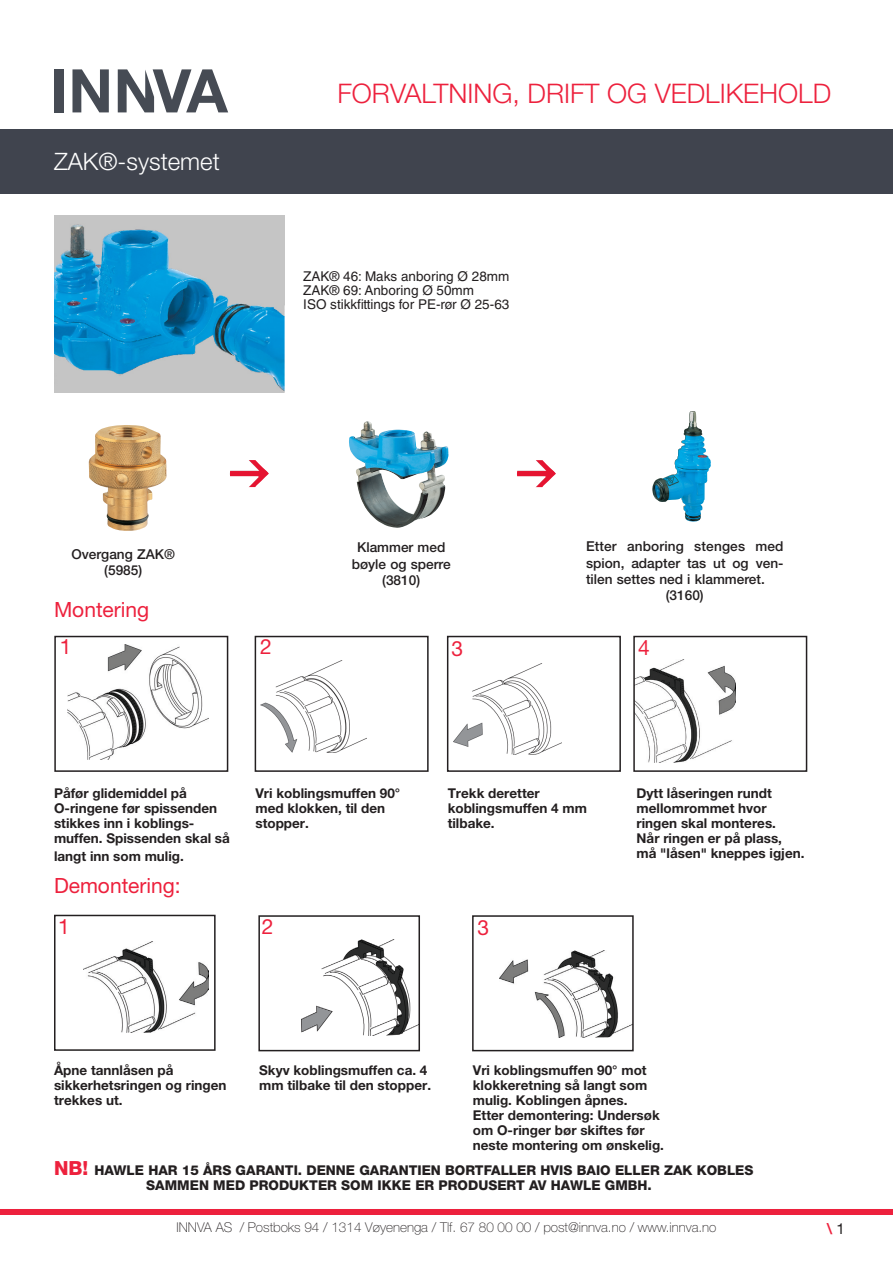
<style>
.page{position:relative;width:893px;height:1263px;background:#fff}
.page>*{position:absolute;margin:0;border:0;box-sizing:border-box;transform-origin:0 0}
.t1{font:300 27px "Helvetica Neue LT Pro";color:#ed213d}
.t2{font:300 24px "Helvetica Neue LT Pro";color:#fff}
.t3{font:21px "Helvetica Neue LT Pro";color:#ed213d}
.t4{font:700 15px "Helvetica Neue LT Pro";color:#ed213d}
.t5{font:500 13.65px/16.4px "Helvetica Neue LT Pro";color:#231f20;text-align:center}
.t6{font:700 13.5px/15px "Helvetica Neue LT Pro";color:#231f20}
.Overskrift_2{font:800 13.5px/15px "Helvetica Neue LT Pro";color:#231f20}
.Tabell__Overskrift{font:13.5px "Helvetica LT Std";color:#231f20}
.t7{font:100 13.5px "Helvetica Neue LT Pro";color:#231f20}
.s1{font-size:19.5px;color:#ed213d}
.s2{font-weight:400;color:#231f20}
</style>
<div class="page">
<svg style="left:72px;top:69px;width:37px;height:43px"></svg>
<div style="left:54px;top:69px;width:9px;height:43px;background:#464b54"></div>
<svg style="left:118px;top:69px;width:110px;height:43px"></svg>
<div style="left:1px;top:129px;width:892px;height:64px;background:#40444e"></div>
<div style="left:0;top:1209px;width:893px;height:6px;background:#ed213d"></div>
<img style="left:54px;top:216px;width:231px;height:176px">
<img style="left:89px;top:425px;width:77px;height:106px">
<img style="left:349px;top:421px;width:99px;height:107px">
<img style="left:229px;top:460px;width:40px;height:27px">
<img style="left:517px;top:460px;width:39px;height:27px">
<img style="left:652px;top:411px;width:50px;height:111px">
<img style="left:67px;top:644px;width:142px;height:115px">
<div style="left:54px;top:636px;width:174px;height:136px;border:2px solid #231f20"></div>
<img style="left:454px;top:663px;width:108px;height:92px">
<div style="left:447px;top:636px;width:174px;height:136px;border:2px solid #231f20"></div>
<img style="left:636px;top:659px;width:100px;height:104px">
<div style="left:633px;top:636px;width:174px;height:136px;border:2px solid #231f20"></div>
<img style="left:261px;top:660px;width:106px;height:92px">
<div style="left:255px;top:636px;width:174px;height:136px;border:2px solid #231f20"></div>
<img style="left:83px;top:941px;width:125px;height:91px">
<div style="left:54px;top:915px;width:162px;height:136px;border:2px solid #231f20"></div>
<img style="left:301px;top:940px;width:116px;height:95px">
<div style="left:258px;top:915px;width:162px;height:136px;border:2px solid #231f20"></div>
<img style="left:500px;top:950px;width:131px;height:87px">
<div style="left:472px;top:915px;width:162px;height:136px;border:2px solid #231f20"></div>
<p class="t2" style="left:54px;top:147px;width:167px">ZAK®-systemet</p>
<p class="t1" style="left:337px;top:77px;width:495px">FORVALTNING, DRIFT OG VEDLIKEHOLD</p>
<p class="Tabell__Overskrift" style="left:303px;top:268px;width:208px">ZAK® 46: Maks anboring Ø 28mm</p>
<p class="Tabell__Overskrift" style="left:303px;top:282px;width:172px">ZAK® 69: Anboring Ø 50mm</p>
<p class="Tabell__Overskrift" style="left:303px;top:297px;width:208px">ISO stikkfittings for PE-rør Ø 25-63</p>
<p class="t5" style="left:71px;top:546px;width:105px">Overgang ZAK®</p>
<p class="t5" style="left:104px;top:562px;width:39px">(5985)</p>
<p class="t3" style="left:54px;top:597px;width:97px">Montering</p>
<p class="t5" style="left:352px;top:539px;width:100px">Klammer med bøyle og sperre</p>
<p class="t5" style="left:382px;top:572px;width:39px">(3810)</p>
<p class="t5" style="left:586px;top:538px;width:199px;text-align:justify">Etter anboring stenges med spion, adapter tas ut og ven&shy;tilen settes ned i klammeret.</p>
<p class="t5" style="left:666px;top:587px;width:39px">(3160)</p>
<p class="t3" style="left:60px;top:634px;width:13px">1</p>
<p class="t3" style="left:260px;top:634px;width:13px">2</p>
<p class="t3" style="left:451px;top:636px;width:13px">3</p>
<p class="t3" style="left:638px;top:635px;width:13px">4</p>
<p class="t6" style="left:54px;top:785px;width:165px">Påfør glidemiddel på<br>O-ringene før spissenden stikkes inn i koblings-</p>
<p class="t6" style="left:54px;top:829px;width:177px;line-height:18px">muffen. Spissenden skal så langt inn som mulig.</p>
<p class="t3" style="left:54px;top:873px;width:128px">Demontering:</p>
<p class="t6" style="left:255px;top:785px;width:146px">Vri koblingsmuffen 90° med klokken, til den stopper.</p>
<p class="t6" style="left:448px;top:785px;width:141px">Trekk deretter koblingsmuffen 4 mm tilbake.</p>
<p class="t6" style="left:637px;top:785px;width:141px">Dytt låseringen rundt mellomrommet hvor ringen skal monteres.</p>
<p class="t6" style="left:637px;top:830px;width:169px">Når ringen er på plass, må "låsen" kneppes igjen.</p>
<p class="t3" style="left:58px;top:914px;width:13px">1</p>
<p class="t3" style="left:262px;top:914px;width:13px">2</p>
<p class="t3" style="left:477px;top:915px;width:13px">3</p>
<p class="t6" style="left:54px;top:1062px;width:174px">Åpne tannlåsen på sikkerhetsringen og ringen trekkes ut.</p>
<p class="t6" style="left:259px;top:1062px;width:173px">Skyv koblingsmuffen ca. 4 mm tilbake til den stopper.</p>
<p class="t6" style="left:473px;top:1062px;width:176px;text-align:justify">Vri koblingsmuffen 90° mot klokkeretning så langt som mulig. Koblingen åpnes.</p>
<p class="t6" style="left:473px;top:1107px;width:193px">Etter demontering: Undersøk om O-ringer bør skiftes før neste montering om ønskelig.</p>
<p class="Overskrift_2" style="left:146px;top:1162px;width:609px;text-indent:-92px"><span class="s1">NB!</span> HAWLE HAR 15 ÅRS GARANTI. DENNE GARANTIEN BORTFALLER HVIS BAIO ELLER ZAK KOBLES<br>SAMMEN MED PRODUKTER SOM IKKE ER PRODUSERT AV HAWLE GMBH.</p>
<p class="t7" style="left:176px;top:1219px;width:542px">INNVA AS / Postboks 94 / 1314 Vøyenenga / Tlf. 67 80 00 00 / post@innva.no / www.innva.no</p>
<p class="t4" style="left:827px;top:1219px;width:20px">\ <span class="s2">1</span></p>
</div>
